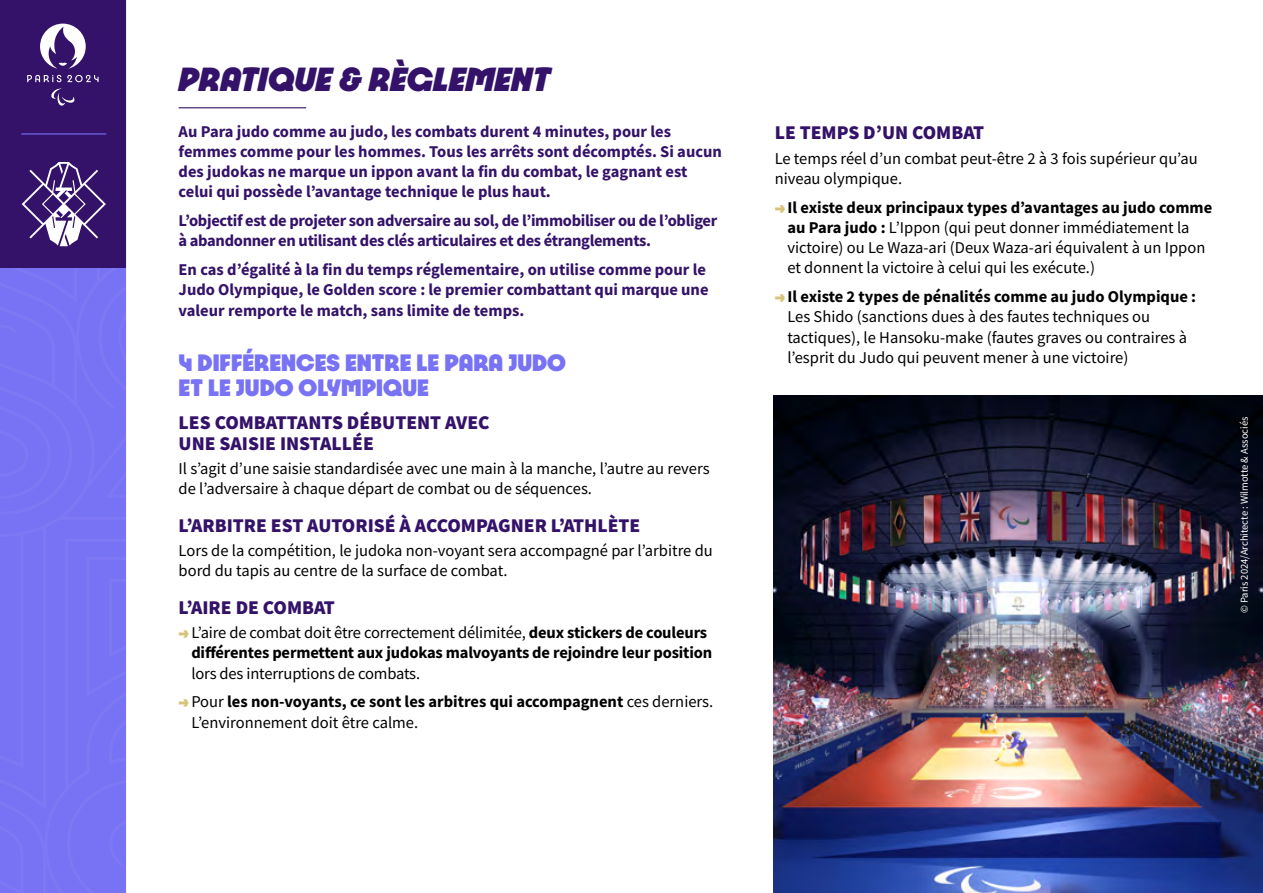
<style>
.page{position:relative;width:1263px;height:893px;background:#fff}
.page>*{position:absolute;margin:0;border:0;box-sizing:border-box;transform-origin:0 0}
.t1{font:italic 900 36px "Paris 2024";color:#341269}
.t2{font:900 25.5px/25.5px "Paris 2024";color:#7872f4}
.t3{font:900 19.5px/20.2px "Source Sans Pro";color:#341269}
.t4{font:16.5px/20.2px "Source Sans Pro";color:#000}
.t5{font:700 16.5px/20.2px "Source Sans Pro";color:#341269}
.t6{font:700 16.5px/20.2px "Source Sans Pro";letter-spacing:-.01em;color:#000}
.t7{font:700 16.5px/20.2px "Source Sans Pro";letter-spacing:-.02em;color:#341269}
.t8{font:10.5px "Source Sans Pro";color:#fff}
.s1{font-family:"Paris 2024";font-weight:900;color:#d7c378}
.s2{font-weight:400}
.s3{font-weight:700}
</style>
<div class="page">
<div style="left:0;top:874px;width:126px;height:19px;background:#7872f4"></div>
<div style="left:0;top:268px;width:126px;height:606px;background:#7872f4"></div>
<div style="left:0;top:140px;width:128px;height:128px;background:#341269"></div>
<div style="left:0;top:0;width:128px;height:128px;background:#341269"></div>
<svg style="left:22px;top:24px;width:104px;height:462px"></svg>
<hr style="left:21px;top:133px;width:85px;height:2px;background:#7872f4">
<hr style="left:126px;top:0;width:3px;height:893px;background:#fff">
<img style="left:774px;top:395px;width:489px;height:498px">
<hr style="left:179px;top:107px;width:127px;height:1px;background:#341269">
<h1 class="t1" style="left:179px;top:55px;width:373px">PRATIQUE &amp; RÈGLEMENT</h1>
<p class="t5" style="left:179px;top:121px;width:545px">Au Para judo comme au judo, les combats durent 4 minutes, pour les femmes comme pour les hommes. Tous les arrêts sont décomptés. Si aucun des judokas ne marque un ippon avant la fin du combat, le gagnant est celui qui possède l’avantage technique le plus haut.</p>
<p class="t7" style="left:179px;top:210px;width:540px">L’objectif est de projeter son adversaire au sol, de l’immobiliser ou de l’obliger à abandonner en utilisant des clés articulaires et des étranglements.</p>
<p class="t5" style="left:179px;top:259px;width:531px">En cas d’égalité à la fin du temps réglementaire, on utilise comme pour le<br>Judo Olympique, le Golden score : le premier combattant qui marque une valeur remporte le match, sans limite de temps.</p>
<h2 class="t2" style="left:179px;top:349px;width:389px">4 DIFFÉRENCES ENTRE LE PARA JUDO<br>ET LE JUDO OLYMPIQUE</h2>
<p class="t3" style="left:179px;top:412px;width:312px">LES COMBATTANTS DÉBUTENT AVEC<br>UNE SAISIE INSTALLÉE</p>
<p class="t4" style="left:179px;top:458px;width:533px">Il s’agit d’une saisie standardisée avec une main à la manche, l’autre au revers de l’adversaire à chaque départ de combat ou de séquences.</p>
<p class="t3" style="left:179px;top:515px;width:463px">L’ARBITRE EST AUTORISÉ À ACCOMPAGNER L’ATHLÈTE</p>
<p class="t4" style="left:179px;top:540px;width:536px">Lors de la compétition, le judoka non-voyant sera accompagné par l’arbitre du bord du tapis au centre de la surface de combat.</p>
<p class="t3" style="left:179px;top:597px;width:158px">L’AIRE DE COMBAT</p>
<p class="t6" style="left:191px;top:622px;width:522px;text-indent:-13px"><span class="s1">→</span><span class="s2">L’aire de combat doit être correctement délimitée,</span> deux stickers de couleurs différentes permettent aux judokas malvoyants de rejoindre leur position</p>
<p class="t4" style="left:191px;top:663px;width:230px">lors des interruptions de combats.</p>
<p class="t6" style="left:191px;top:691px;width:523px;text-indent:-13px"><span class="s1">→</span><span class="s2">Pour</span> les non-voyants, ce sont les arbitres qui accompagnent <span class="s2">ces derniers.<br>L’environnement doit être calme.</span></p>
<p class="t3" style="left:775px;top:122px;width:211px">LE TEMPS D’UN COMBAT</p>
<p class="t4" style="left:775px;top:148px;width:424px">Le temps réel d’un combat peut-être 2 à 3 fois supérieur qu’au niveau olympique.</p>
<p class="t4" style="left:787px;top:197px;width:426px;text-indent:-13px"><span class="s1">→</span><span class="s3">Il existe deux principaux types d’avantages au judo comme au Para judo :</span> L’Ippon (qui peut donner immédiatement la victoire) ou Le Waza-ari (Deux Waza-ari équivalent à un Ippon et donnent la victoire à celui qui les exécute.)</p>
<p class="t4" style="left:787px;top:286px;width:410px;text-indent:-13px"><span class="s1">→</span><span class="s3">Il existe 2 types de pénalités comme au judo Olympique :<br></span>Les Shido (sanctions dues à des fautes techniques ou tactiques), le Hansoku-make (fautes graves ou contraires à l’esprit du Judo qui peuvent mener à une victoire)</p>
<p class="t8" style="left:1237px;top:613px;width:198px;rotate:-90deg">© Paris 2024/Architecte : Wilmotte &amp; Associés</p>
</div>
